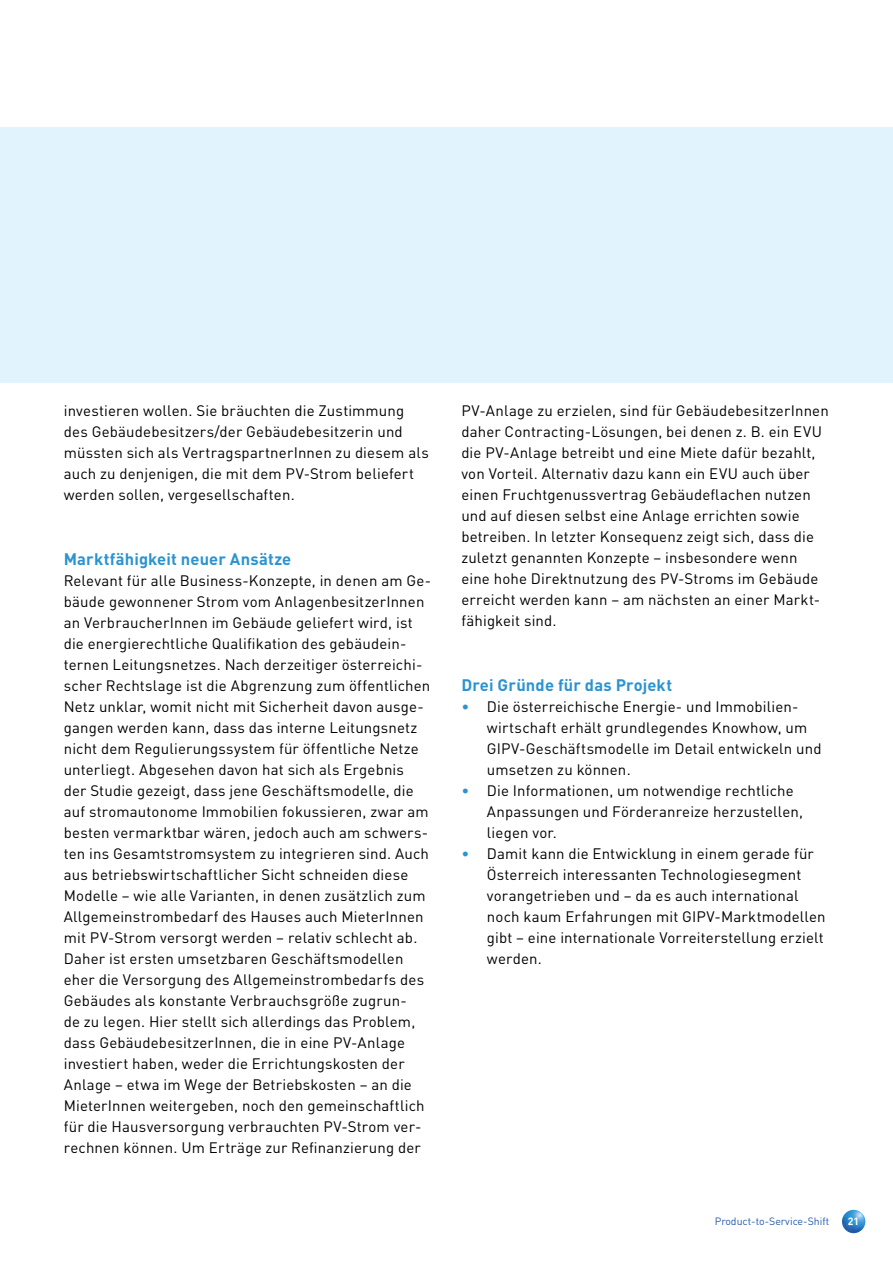
<style>
.page{position:relative;width:893px;height:1263px;background:#fff}
.page>*{position:absolute;margin:0;border:0;box-sizing:border-box;transform-origin:0 0}
.t1{font:700 16.5px "DIN";letter-spacing:.01em;color:#2b93d1}
.t2{font:15px/21px "DIN";letter-spacing:.01em;color:#000}
.t3{font:10.5px "DIN";color:#225ba9}
.t4{font:700 10.5px "DIN";color:#fff}
.s1{color:#2b93d1}
</style>
<div class="page">
<img style="left:842px;top:1210px;width:23px;height:23px;border-radius:12px">
<div style="left:0;top:128px;width:893px;height:255px;background:#e1f4fd"></div>
<p class="t2" style="left:64px;top:400px;width:367px">investieren wollen. Sie bräuchten die Zustimmung des Gebäudebesitzers/der Gebäudebesitzerin und müssten sich als VertragspartnerInnen zu diesem als auch zu denjenigen, die mit dem PV-Strom beliefert werden sollen, vergesellschaften.</p>
<p class="t1" style="left:64px;top:548px;width:229px">Marktfähigkeit neuer Ansätze</p>
<p class="t2" style="left:64px;top:569px;width:369px">Relevant für alle Business-Konzepte, in denen am Ge&shy;bäude gewonnener Strom vom AnlagenbesitzerInnen an VerbraucherInnen im Gebäude geliefert wird, ist die energierechtliche Qualifikation des gebäudein&shy;ternen Leitungsnetzes. Nach derzeitiger österreichi&shy;scher Rechtslage ist die Abgrenzung zum öffentlichen Netz unklar, womit nicht mit Sicherheit davon ausge&shy;gangen werden kann, dass das interne Leitungsnetz nicht dem Regulierungssystem für öffentliche Netze unterliegt. Abgesehen davon hat sich als Ergebnis<br>der Studie gezeigt, dass jene Geschäftsmodelle, die auf stromautonome Immobilien fokussieren, zwar am besten vermarktbar wären, jedoch auch am schwers&shy;ten ins Gesamtstromsystem zu integrieren sind. Auch aus betriebswirtschaftlicher Sicht schneiden diese Modelle – wie alle Varianten, in denen zusätzlich zum Allgemeinstrombedarf des Hauses auch MieterInnen mit PV-Strom versorgt werden – relativ schlecht ab.<br>Daher ist ersten umsetzbaren Geschäftsmodellen eher die Versorgung des Allgemeinstrombedarfs des Gebäudes als konstante Verbrauchsgröße zugrun-<br>de zu legen. Hier stellt sich allerdings das Problem, dass GebäudebesitzerInnen, die in eine PV-Anlage investiert haben, weder die Errichtungskosten der Anlage – etwa im Wege der Betriebskosten – an die MieterInnen weitergeben, noch den gemeinschaftlich für die Hausversorgung verbrauchten PV-Strom ver&shy;rechnen können. Um Erträge zur Refinanzierung der</p>
<p class="t2" style="left:461px;top:400px;width:369px">PV-Anlage zu erzielen, sind für GebäudebesitzerInnen daher Contracting-Lösungen, bei denen z. B. ein EVU die PV-Anlage betreibt und eine Miete dafür bezahlt, von Vorteil. Alternativ dazu kann ein EVU auch über einen Fruchtgenussvertrag Gebäudeflachen nutzen und auf diesen selbst eine Anlage errichten sowie betreiben. In letzter Konsequenz zeigt sich, dass die zuletzt genannten Konzepte – insbesondere wenn eine hohe Direktnutzung des PV-Stroms im Gebäude erreicht werden kann – am nächsten an einer Markt&shy;fähigkeit sind.</p>
<p class="t1" style="left:461px;top:674px;width:212px">Drei Gründe für das Projekt</p>
<p class="t2" style="left:487px;top:695px;width:336px;text-indent:-26px"><span class="s1">•</span> Die österreichische Energie- und Immobilien&shy;wirtschaft erhält grundlegendes Knowhow, um GIPV-Geschäftsmodelle im Detail entwickeln und umsetzen zu können.</p>
<p class="t2" style="left:487px;top:779px;width:318px;text-indent:-26px"><span class="s1">•</span> Die Informationen, um notwendige rechtliche<br>Anpassungen und Förderanreize herzustellen, liegen vor.</p>
<p class="t2" style="left:487px;top:842px;width:340px;text-indent:-26px"><span class="s1">•</span> Damit kann die Entwicklung in einem gerade für Österreich interessanten Technologiesegment vorangetrieben und – da es auch international noch kaum Erfahrungen mit GIPV-Marktmodellen gibt – eine internationale Vorreiterstellung erzielt werden.</p>
<p class="t3" style="left:715px;top:1214px;width:116px">Product-to-Service-Shift</p>
<p class="t4" style="left:848px;top:1214px;width:13px">21</p>
</div>
